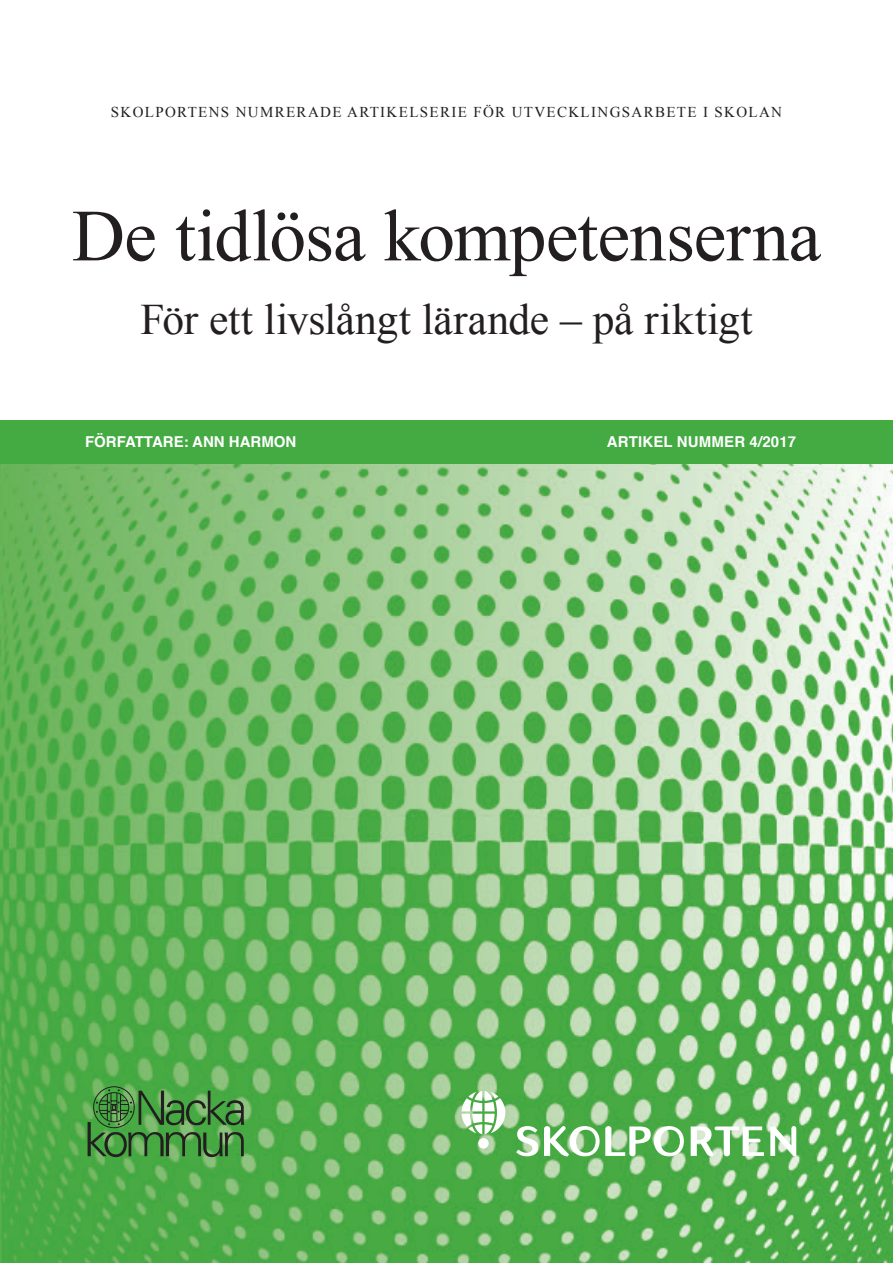
<style>
.page{position:relative;width:893px;height:1263px;background:#fff}
.page>*{position:absolute;margin:0;border:0;box-sizing:border-box;transform-origin:0 0}
.t1{font:73.5px "Times New Roman";letter-spacing:-.01em;color:#231f20}
.t2{font:43.5px "Times New Roman";letter-spacing:-.01em;color:#231f20}
.t3{font:15px "Times New Roman";letter-spacing:.09em;color:#231f20}
.t4{font:700 15px "Helvetica";color:#fff}
</style>
<div class="page">
<img style="left:0;top:463px;width:893px;height:800px">
<div style="left:0;top:420px;width:893px;height:43px;background:#44aa42"></div>
<svg style="left:516px;top:1126px;width:22px;height:30px"></svg>
<svg style="left:770px;top:1126px;width:26px;height:30px"></svg>
<svg style="left:544px;top:1126px;width:140px;height:30px"></svg>
<svg style="left:691px;top:1126px;width:73px;height:30px"></svg>
<div style="left:478px;top:1138px;width:11px;height:10px;background:#fff;border-radius:50%"></div>
<svg style="left:462px;top:1091px;width:43px;height:43px"></svg>
<svg style="left:88px;top:1086px;width:156px;height:71px"></svg>
<p class="t3" style="left:111px;top:102px;width:673px">SKOLPORTENS NUMRERADE ARTIKELSERIE FÖR UTVECKLINGSARBETE I SKOLAN</p>
<h1 class="t1" style="left:72px;top:186px;width:751px">De tidlösa kompetenserna</h1>
<h2 class="t2" style="left:140px;top:290px;width:614px">För ett livslångt lärande – på riktigt</h2>
<p class="t4" style="left:85px;top:430px;width:213px">FÖRFATTARE: ANN HARMON</p>
<p class="t4" style="left:607px;top:430px;width:191px">ARTIKEL NUMMER 4/2017</p>
</div>
